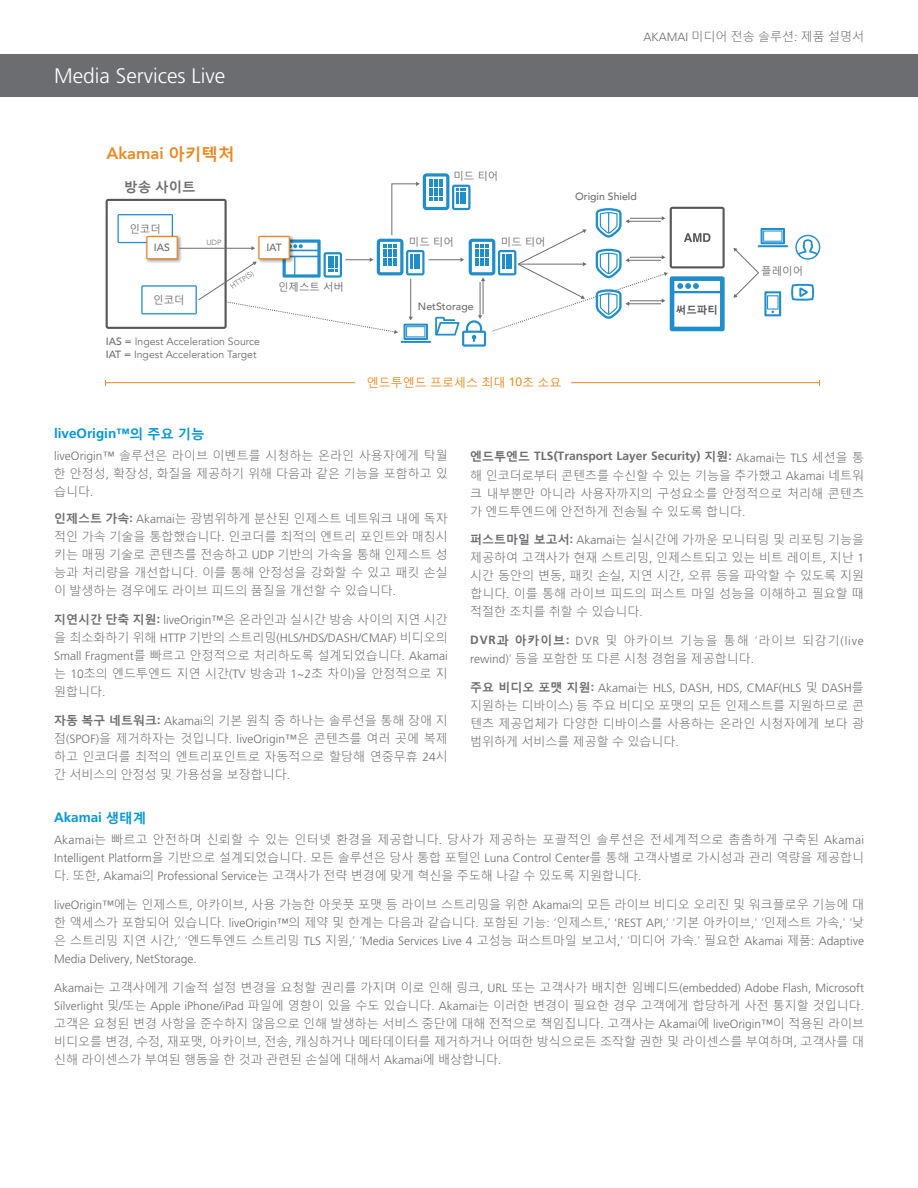
<style>
.page{position:relative;width:918px;height:1188px;background:#fff}
.page>*{position:absolute;margin:0;border:0;box-sizing:border-box;transform-origin:0 0}
.t1{font:300 21px "Frutiger LT Std";color:#fff}
.t2{font:800 16.5px "Avenir";color:#eb8923}
.t3{font:700 13.5px "Frutiger LT Std";color:#0696d7}
.t4{font:700 13.5px "Malgun Gothic";color:#6c6d70}
.t5{font:300 12px/18px "Malgun Gothic";color:#6c6d70;text-align:justify}
.t6{font:300 12px "Frutiger LT Std";color:#6c6d70}
.t7{font:700 12px "Frutiger LT Std";color:#6c6d70}
.t8{font:12px "Malgun Gothic";color:#eb8923}
.t9{font:10.5px/13.5px "Avenir";color:#6c6d70}
.t10{font:10.5px "Malgun Gothic";color:#6c6d70}
.t11{font:500 10.5px "Avenir";color:#6c6d70}
.t12{font:700 10.5px "Malgun Gothic";color:#54565a}
.t13{font:300 7.5px "Avenir";color:#6c6d70}
.s1{font-family:"Malgun Gothic";font-weight:700}
.s2{font-weight:500}
.s3{font-family:"Frutiger LT Std"}
.s4{font-family:"Avenir";font-weight:500}
.s5{font-family:"Malgun Gothic"}
.s6{font-weight:700}
.s7{font-family:"Frutiger LT Std";font-weight:700}
.s8{font-weight:300}
.s9{font-family:"Malgun Gothic";font-weight:300}
</style>
<div class="page">
<div style="left:0;top:54px;width:918px;height:43px;background:#6c6d70"></div>
<hr style="left:106px;top:382px;width:714px;height:1px;background:#eb8923">
<div style="left:355px;top:375px;width:216px;height:15px;background:#fff"></div>
<hr style="left:758px;top:245px;width:30px;height:2px;background:#208ec9">
<svg style="left:791px;top:284px;width:23px;height:17px"></svg>
<svg style="left:795px;top:235px;width:25px;height:25px"></svg>
<svg style="left:733px;top:228px;width:52px;height:88px"></svg>
<svg style="left:106px;top:173px;width:619px;height:174px"></svg>
<h1 class="t1" style="left:54px;top:64px;width:173px">Media Services Live</h1>
<h2 class="t2" style="left:107px;top:140px;width:130px">Akamai <span class="s1">아키텍처</span></h2>
<p class="t4" style="left:124px;top:178px;width:73px">방송 사이트</p>
<p class="t10" style="left:129px;top:222px;width:33px">인코더</p>
<p class="t13" style="left:206px;top:238px;width:16px">UDP</p>
<p class="t11" style="left:154px;top:239px;width:18px">IAS</p>
<p class="t11" style="left:266px;top:238px;width:17px">IAT</p>
<p class="t13" style="left:229px;top:284px;width:28px;rotate:-34deg">HTTP(S)</p>
<p class="t10" style="left:278px;top:281px;width:68px">인제스트 서버</p>
<p class="t10" style="left:153px;top:294px;width:33px">인코더</p>
<p class="t9" style="left:106px;top:334px;width:156px"><span class="s2">IAS =</span> Ingest Acceleration Source<br><span class="s2">IAT =</span> Ingest Acceleration Target</p>
<p class="t5" style="left:643px;top:28px;width:222px"><span class="s3">AKAMAI</span> 미디어 전송 솔루션<span class="s3">:</span> 제품 설명서</p>
<p class="t10" style="left:453px;top:170px;width:46px">미드 티어</p>
<p class="t10" style="left:409px;top:235px;width:46px">미드 티어</p>
<p class="t11" style="left:418px;top:297px;width:57px">NetStorage</p>
<p class="t10" style="left:501px;top:235px;width:46px">미드 티어</p>
<p class="t11" style="left:575px;top:187px;width:63px">Origin Shield</p>
<p class="t8" style="left:367px;top:375px;width:196px">엔드투엔드 프로세스 최대 <span class="s4">10</span>초 소요</p>
<p class="t12" style="left:676px;top:303px;width:43px">써드파티</p>
<p class="t10" style="left:761px;top:264px;width:43px">플레이어</p>
<p class="t3" style="left:54px;top:425px;width:152px">liveOrigin™<span class="s5">의 주요 기능</span></p>
<p class="t5" style="left:54px;top:447px;width:395px"><span class="s3">liveOrigin™</span> 솔루션은 라이브 이벤트를 시청하는 온라인 사용자에게 탁월 한 안정성<span class="s3">,</span> 확장성<span class="s3">,</span> 화질을 제공하기 위해 다음과 같은 기능을 포함하고 있 습니다<span class="s3">.</span></p>
<p class="t5" style="left:54px;top:510px;width:395px"><span class="s6">인제스트 가속</span><span class="s7">:</span> <span class="s3">Akamai</span>는 광범위하게 분산된 인제스트 네트워크 내에 독자 적인 가속 기술을 통합했습니다<span class="s3">.</span> 인코더를 최적의 엔트리 포인트와 매칭시 키는 매핑 기술로 콘텐츠를 전송하고 <span class="s3">UDP</span> 기반의 가속을 통해 인제스트 성 능과 처리량을 개선합니다<span class="s3">.</span> 이를 통해 안정성을 강화할 수 있고 패킷 손실 이 발생하는 경우에도 라이브 피드의 품질을 개선할 수 있습니다<span class="s3">.</span></p>
<p class="t5" style="left:54px;top:611px;width:395px"><span class="s6">지연시간 단축 지원</span><span class="s7">:</span> <span class="s3">liveOrigin™</span>은 온라인과 실시간 방송 사이의 지연 시간</p>
<p class="t6" style="left:54px;top:631px;width:395px"><span class="s5">을 최소화하기 위해</span> HTTP <span class="s5">기반의 스트리밍</span>(HLS/HDS/DASH/CMAF) <span class="s5">비디오의</span></p>
<p class="t5" style="left:54px;top:647px;width:395px"><span class="s3">Small Fragment</span>를 빠르고 안정적으로 처리하도록 설계되었습니다<span class="s3">. Akamai </span>는 <span class="s3">10</span>초의 엔드투엔드 지연 시간<span class="s3">(TV</span> 방송과 <span class="s3">1~2</span>초 차이<span class="s3">)</span>을 안정적으로 지 원합니다<span class="s3">.</span></p>
<p class="t5" style="left:54px;top:711px;width:395px"><span class="s6">자동 복구 네트워크</span><span class="s7">:</span> <span class="s3">Akamai</span>의 기본 원칙 중 하나는 솔루션을 통해 장애 지 점<span class="s3">(SPOF)</span>을 제거하자는 것입니다<span class="s3">. liveOrigin™</span>은 콘텐츠를 여러 곳에 복제 하고 인코더를 최적의 엔트리포인트로 자동적으로 할당해 연중무휴 <span class="s3">24</span>시 간 서비스의 안정성 및 가용성을 보장합니다<span class="s3">.</span></p>
<p class="t7" style="left:470px;top:449px;width:395px"><span class="s5">엔드투엔드</span> TLS(Transport Layer Security) <span class="s5">지원</span>: <span class="s8">Akamai</span><span class="s9">는</span> <span class="s8">TLS</span> <span class="s9">세션을 통</span></p>
<p class="t5" style="left:470px;top:466px;width:395px">해 인코더로부터 콘텐츠를 수신할 수 있는 기능을 추가했고 <span class="s3">Akamai</span> 네트워 크 내부뿐만 아니라 사용자까지의 구성요소를 안정적으로 처리해 콘텐츠 가 엔드투엔드에 안전하게 전송될 수 있도록 합니다<span class="s3">.</span></p>
<p class="t5" style="left:470px;top:531px;width:395px"><span class="s6">퍼스트마일 보고서</span><span class="s7">:</span> <span class="s3">Akamai</span>는 실시간에 가까운 모니터링 및 리포팅 기능을 제공하여 고객사가 현재 스트리밍<span class="s3">,</span> 인제스트되고 있는 비트 레이트<span class="s3">,</span> 지난 <span class="s3">1 </span>시간 동안의 변동<span class="s3">,</span> 패킷 손실<span class="s3">,</span> 지연 시간<span class="s3">,</span> 오류 등을 파악할 수 있도록 지원 합니다<span class="s3">.</span> 이를 통해 라이브 피드의 퍼스트 마일 성능을 이해하고 필요할 때 적절한 조치를 취할 수 있습니다<span class="s3">.</span></p>
<p class="t5" style="left:470px;top:632px;width:395px"><span class="s7">DVR</span><span class="s6">과 아카이브</span><span class="s7">:</span> <span class="s3">DVR</span> 및 아카이브 기능을 통해 ‘라이브 되감기<span class="s3">(live rewind)</span>’ 등을 포함한 또 다른 시청 경험을 제공합니다<span class="s3">.</span></p>
<p class="t6" style="left:470px;top:681px;width:395px"><span class="s1">주요 비디오 포맷 지원</span><span class="s6">:</span> Akamai<span class="s5">는</span> HLS, DASH, HDS, CMAF(HLS <span class="s5">및</span> DASH<span class="s5">를</span></p>
<p class="t5" style="left:470px;top:697px;width:395px">지원하는 디바이스<span class="s3">)</span> 등 주요 비디오 포맷의 모든 인제스트를 지원하므로 콘 텐츠 제공업체가 다양한 디바이스를 사용하는 온라인 시청자에게 보다 광 범위하게 서비스를 제공할 수 있습니다<span class="s3">.</span></p>
<p class="t3" style="left:54px;top:809px;width:94px">Akamai <span class="s5">생태계</span></p>
<p class="t5" style="left:54px;top:831px;width:812px"><span class="s3">Akamai</span>는 빠르고 안전하며 신뢰할 수 있는 인터넷 환경을 제공합니다<span class="s3">.</span> 당사가 제공하는 포괄적인 솔루션은 전세계적으로 촘촘하게 구축된 <span class="s3">Akamai Intelligent Platform</span>을 기반으로 설계되었습니다<span class="s3">.</span> 모든 솔루션은 당사 통합 포털인 <span class="s3">Luna Control Center</span>를 통해 고객사별로 가시성과 관리 역량을 제공합니 다<span class="s3">.</span> 또한<span class="s3">, Akamai</span>의 <span class="s3">Professional Service</span>는 고객사가 전략 변경에 맞게 혁신을 주도해 나갈 수 있도록 지원합니다<span class="s3">.</span></p>
<p class="t5" style="left:54px;top:896px;width:812px"><span class="s3">liveOrigin™</span>에는 인제스트<span class="s3">,</span> 아카이브<span class="s3">,</span> 사용 가능한 아웃풋 포맷 등 라이브 스트리밍을 위한 <span class="s3">Akamai</span>의 모든 라이브 비디오 오리진 및 워크플로우 기능에 대 한 액세스가 포함되어 있습니다<span class="s3">. liveOrigin™</span>의 제약 및 한계는 다음과 같습니다<span class="s3">.</span> 포함된 기능<span class="s3">:</span> ‘인제스트<span class="s3">,</span>’ <span class="s3">'REST API,</span>’ ‘기본 아카이브<span class="s3">,</span>’ ‘인제스트 가속<span class="s3">,</span>’ ‘낮 은 스트리밍 지연 시간<span class="s3">,</span>’ ‘엔드투엔드 스트리밍 <span class="s3">TLS</span> 지원<span class="s3">,</span>’ ‘<span class="s3">Media Services Live 4</span> 고성능 퍼스트마일 보고서<span class="s3">,</span>’ ‘미디어 가속<span class="s3">.</span>’ 필요한 <span class="s3">Akamai</span> 제품<span class="s3">: Adaptive</span></p>
<p class="t6" style="left:54px;top:952px;width:144px">Media Delivery, NetStorage.</p>
<p class="t5" style="left:54px;top:979px;width:812px"><span class="s3">Akamai</span>는 고객사에게 기술적 설정 변경을 요청할 권리를 가지며 이로 인해 링크<span class="s3">, URL</span> 또는 고객사가 배치한 임베디드<span class="s3">(embedded) Adobe Flash, Microsoft Silverlight</span> 및<span class="s3">/</span>또는 <span class="s3">Apple iPhone/iPad</span> 파일에 영향이 있을 수도 있습니다<span class="s3">. Akamai</span>는 이러한 변경이 필요한 경우 고객에게 합당하게 사전 통지할 것입니다<span class="s3">. </span>고객은 요청된 변경 사항을 준수하지 않음으로 인해 발생하는 서비스 중단에 대해 전적으로 책임집니다<span class="s3">.</span> 고객사는 <span class="s3">Akamai</span>에 <span class="s3">liveOrigin™</span>이 적용된 라이브 비디오를 변경<span class="s3">,</span> 수정<span class="s3">,</span> 재포맷<span class="s3">,</span> 아카이브<span class="s3">,</span> 전송<span class="s3">,</span> 캐싱하거나 메타데이터를 제거하거나 어떠한 방식으로든 조작할 권한 및 라이센스를 부여하며<span class="s3">,</span> 고객사를 대 신해 라이센스가 부여된 행동을 한 것과 관련된 손실에 대해서 <span class="s3">Akamai</span>에 배상합니다<span class="s3">.</span></p>
</div>
